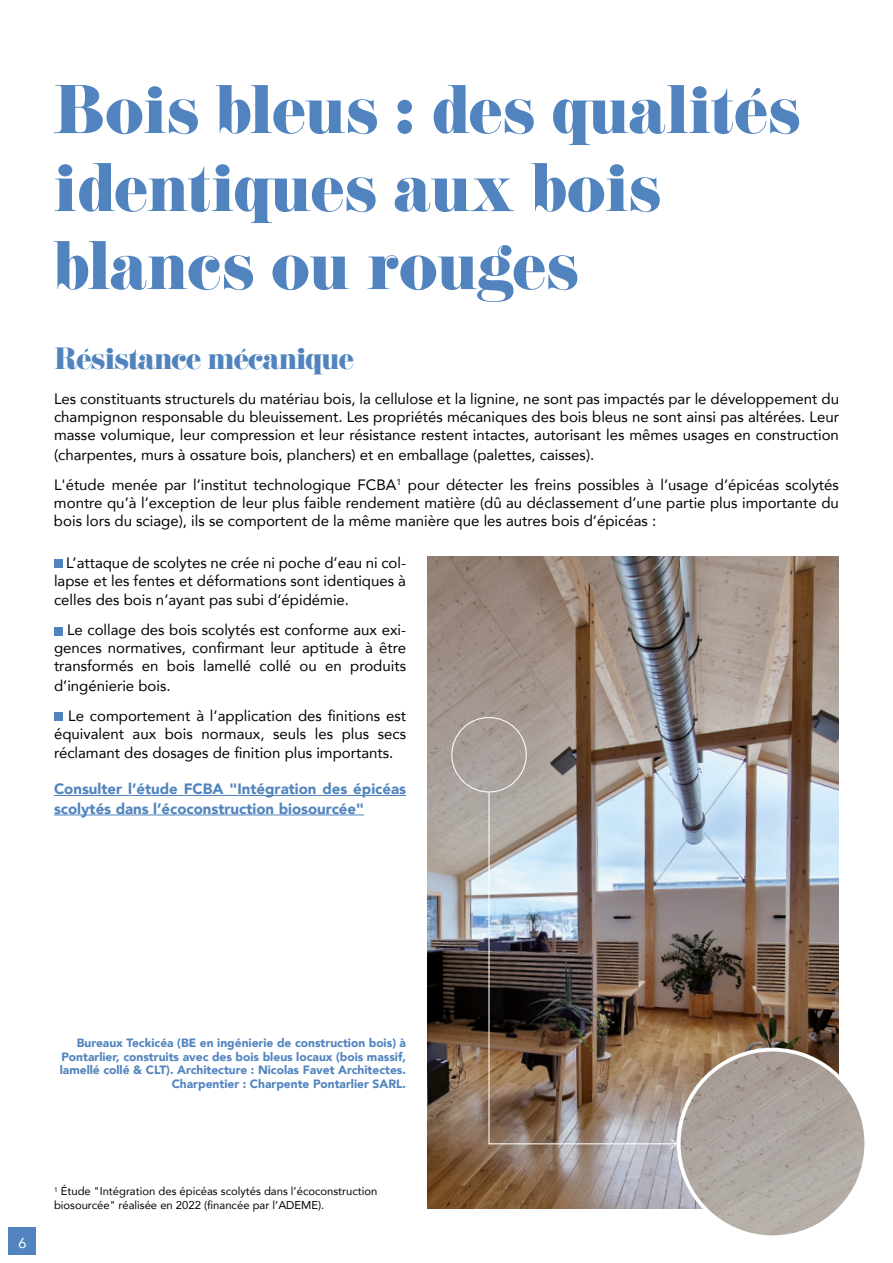
<style>
.page{position:relative;width:893px;height:1263px;background:#fff}
.page>*{position:absolute;margin:0;border:0;box-sizing:border-box;transform-origin:0 0}
.t1{font:60px/78px "Eloquent JF Pro";color:#5184be}
.t2{font:27px "Eloquent JF Pro";letter-spacing:-.025em;color:#5184be}
.t3{font:15px/18px "Avenir";color:#000}
.t4{font:900 15px/19.5px "Avenir";color:#5184be}
.t5{font:14.4px "Avenir";color:#fff}
.t6{font:900 12px/13.5px "Avenir";color:#5184be;text-align:right}
.t7{font:11.25px/13.5px "Avenir";color:#000}
</style>
<div class="page">
<img style="left:427px;top:556px;width:412px;height:653px">
<div style="left:9px;top:1226px;width:27px;height:28px;background:#5184be"></div>
<img style="left:679px;top:1050px;width:187px;height:187px;border-radius:94px">
<div style="left:677px;top:1048px;width:191px;height:191px;border:4px solid #fff;border-radius:50%"></div>
<div style="left:451px;top:717px;width:76px;height:75px;border:1px solid #fff;border-radius:50%"></div>
<hr style="left:488px;top:792px;width:2px;height:352px;background:#fff">
<hr style="left:488px;top:1143px;width:188px;height:1px;background:#fff">
<svg style="left:670px;top:1138px;width:7px;height:12px"></svg>
<hr style="left:54px;top:795px;width:352px;height:1px;background:#5184be">
<hr style="left:54px;top:815px;width:310px;height:1px;background:#5184be">
<div style="left:54px;top:559px;width:9px;height:9px;background:#5184be"></div>
<div style="left:54px;top:627px;width:9px;height:8px;background:#5184be"></div>
<div style="left:54px;top:712px;width:9px;height:9px;background:#5184be"></div>
<h1 class="t1" style="left:54px;top:73px;width:748px">Bois bleus : des qualités identiques aux bois blancs ou rouges</h1>
<h2 class="t2" style="left:54px;top:344px;width:301px">Résistance mécanique</h2>
<p class="t3" style="left:54px;top:389px;width:786px;text-align:justify">Les constituants structurels du matériau bois, la cellulose et la lignine, ne sont pas impactés par le développement du champignon responsable du bleuissement. Les propriétés mécaniques des bois bleus ne sont ainsi pas altérées. Leur masse volumique, leur compression et leur résistance restent intactes, autorisant les mêmes usages en construction</p>
<p class="t3" style="left:54px;top:439px;width:786px;line-height:30px">(charpentes, murs à ossature bois, planchers) et en emballage (palettes, caisses).<br>L'étude menée par l’institut technologique FCBA<sup>1</sup> pour détecter les freins possibles à l’usage d’épicéas scolytés</p>
<p class="t3" style="left:54px;top:493px;width:786px">montre qu’à l’exception de leur plus faible rendement matière (dû au déclassement d’une partie plus importante du bois lors du sciage), ils se comportent de la même manière que les autres bois d’épicéas :</p>
<p class="t3" style="left:54px;top:553px;width:354px;text-align:right">L’attaque de scolytes ne crée ni poche d’eau ni col&shy;lapse et les fentes et déformations sont identiques à</p>
<p class="t3" style="left:67px;top:585px;width:340px;line-height:30px;text-indent:-13px">celles des bois n’ayant pas subi d’épidémie.<br>Le collage des bois scolytés est conforme aux exi-</p>
<p class="t3" style="left:54px;top:639px;width:354px">gences normatives, confirmant leur aptitude à être transformés en bois lamellé collé ou en produits</p>
<p class="t3" style="left:68px;top:670px;width:339px;line-height:30px;text-indent:-14px">d’ingénierie bois.<br>Le comportement à l’application des finitions est</p>
<p class="t3" style="left:54px;top:723px;width:354px;line-height:19.5px">équivalent aux bois normaux, seuls les plus secs réclamant des dosages de finition plus importants.</p>
<p class="t4" style="left:54px;top:779px;width:354px">Consulter l’étude FCBA "Intégration des épicéas scolytés dans l’écoconstruction biosourcée"</p>
<p class="t6" style="left:60px;top:1036px;width:348px">Bureaux Teckicéa (BE en ingénierie de construction bois) à Pontarlier, construits avec des bois bleus locaux (bois massif, lamellé collé &amp; CLT). Architecture : Nicolas Favet Architectes.<br>Charpentier : Charpente Pontarlier SARL.</p>
<p class="t5" style="left:18px;top:1231px;width:10px">6</p>
<p class="t7" style="left:54px;top:1184px;width:325px"><sup>1</sup> Étude "Intégration des épicéas scolytés dans l’écoconstruction biosourcée" réalisée en 2022 (financée par l’ADEME).</p>
</div>
